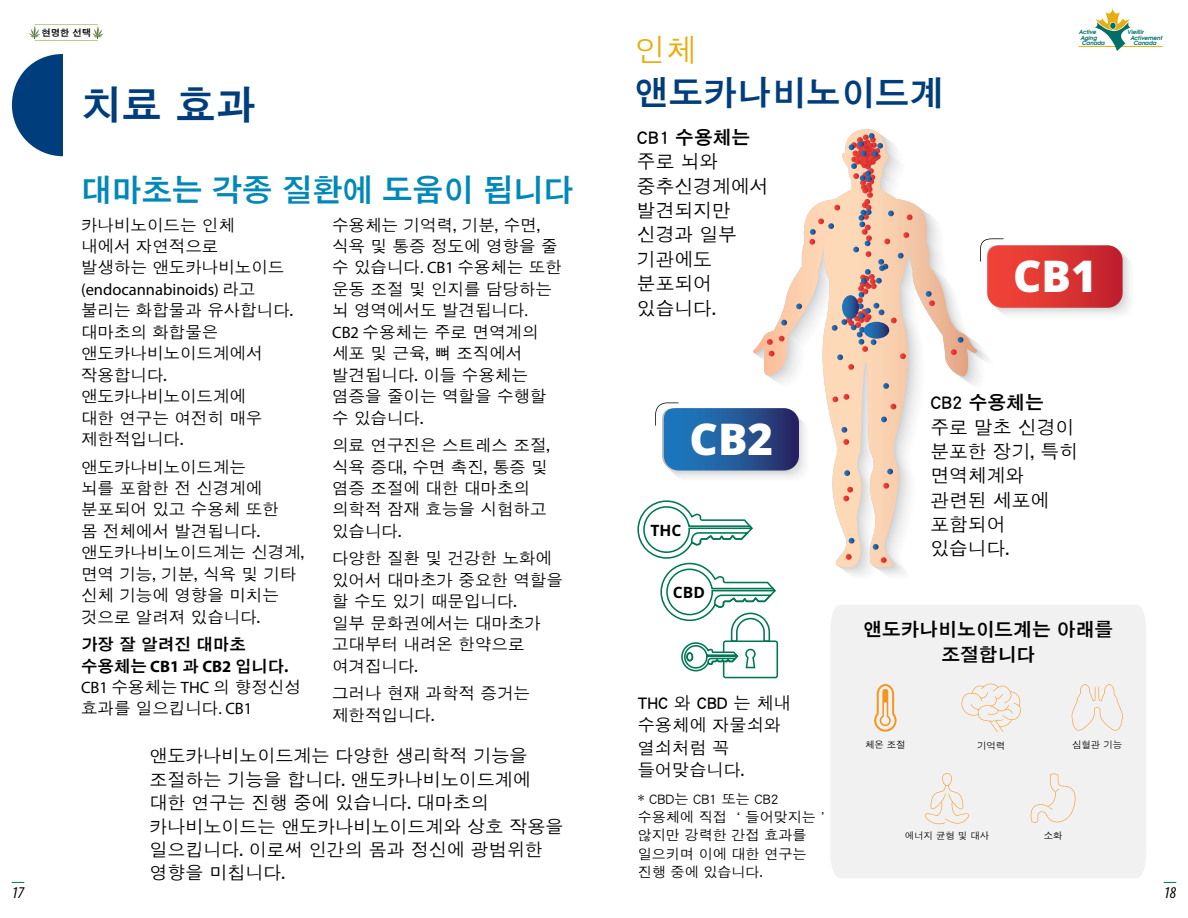
<style>
.page{position:relative;width:1188px;height:918px;background:#fff}
.page>*{position:absolute;margin:0;border:0;box-sizing:border-box;transform-origin:0 0}
.t1{font:800 43.8px "Open Sans";color:#fff}
.t2{font:40.5px "DFK Gothic Std W7";color:#003d7c}
.t3{font:34.35px "DFK Gothic Std W7 KS Cpc EUC H";color:#003d7c}
.t4{font:31.5px "DFK Gothic Std W7";letter-spacing:-.02em;color:#0088b8}
.t5{font:31.2px "DFK Gothic Std W5 KS Cpc EUC H";color:#e8ae10}
.t6{font:18.75px/24.5px "DFK Gothic Std W5 KS Cpc EUC H";color:#000}
.t7{font:18.75px/24.5px "DFK Gothic Std W7 KS Cpc EUC H";color:#000;text-align:center}
.t8{font:18px/23.4px "DFK Gothic Std W5";color:#000}
.t9{font:17.25px/22.4px "DFK Gothic Std W5 KS Cpc EUC H";color:#000}
.t10{font:17.25px "DFK Gothic Std W7 KS Cpc EUC H";color:#000}
.t11{font:16.5px/21.5px "DFK Gothic Std W5";color:#000}
.t12{font:16.5px/21.5px "DFK Gothic Std W7";color:#000}
.t13{font:16.5px "Myriad Pro";color:#000}
.t14{font:italic condensed 16.5px "Myriad Pro";color:#000}
.t15{font:700 15.6px "Open Sans";color:#000}
.t16{font:14.1px/18.3px "DFK Gothic Std W5 KS Cpc EUC H";color:#000}
.t17{font:9.45px "DFK Gothic Std W5 KS Cpc EUC H";color:#000}
.t18{font:9.3px "DFK Gothic Std W7";color:#000}
.t19{font:italic 600 5.7px/5.7px "Avant Garde";color:#007066}
.s1{font-family:"DFK Gothic Std W5"}
.s2{font-family:"Myriad Pro";font-weight:700}
.s3{font-family:"Myriad Pro"}
.s4{font-family:"DFK Gothic Std W5 KS Cpc EUC H"}
</style>
<div class="page">
<svg style="left:12px;top:882px;width:12px;height:1px"></svg>
<svg style="left:1164px;top:882px;width:12px;height:1px"></svg>
<hr style="left:1079px;top:46px;width:83px;height:1px;background:#e8ae10">
<svg style="left:1094px;top:8px;width:37px;height:43px"></svg>
<svg style="left:29px;top:26px;width:12px;height:13px"></svg>
<svg style="left:92px;top:26px;width:12px;height:13px"></svg>
<hr style="left:35px;top:40px;width:63px;height:1px;background:#baca90">
<hr style="left:35px;top:24px;width:63px;height:1px;background:#baca90">
<div style="left:831px;top:605px;width:315px;height:273px;background:#f1f1f2"></div>
<svg style="left:655px;top:403px;width:98px;height:76px"></svg>
<svg style="left:753px;top:129px;width:225px;height:439px"></svg>
<svg style="left:951px;top:349px;width:6px;height:6px"></svg>
<svg style="left:779px;top:336px;width:6px;height:6px"></svg>
<svg style="left:767px;top:339px;width:6px;height:6px"></svg>
<svg style="left:769px;top:351px;width:6px;height:5px"></svg>
<svg style="left:844px;top:394px;width:5px;height:6px"></svg>
<svg style="left:832px;top:396px;width:6px;height:6px"></svg>
<svg style="left:891px;top:404px;width:5px;height:5px"></svg>
<svg style="left:843px;top:439px;width:6px;height:6px"></svg>
<svg style="left:843px;top:487px;width:10px;height:14px"></svg>
<svg style="left:846px;top:554px;width:6px;height:6px"></svg>
<svg style="left:881px;top:557px;width:6px;height:6px"></svg>
<svg style="left:883px;top:483px;width:6px;height:6px"></svg>
<svg style="left:883px;top:383px;width:6px;height:6px"></svg>
<svg style="left:881px;top:417px;width:6px;height:5px"></svg>
<svg style="left:841px;top:427px;width:6px;height:6px"></svg>
<svg style="left:844px;top:470px;width:6px;height:6px"></svg>
<svg style="left:887px;top:469px;width:6px;height:5px"></svg>
<svg style="left:873px;top:544px;width:6px;height:6px"></svg>
<svg style="left:849px;top:538px;width:5px;height:6px"></svg>
<svg style="left:796px;top:303px;width:6px;height:6px"></svg>
<svg style="left:781px;top:320px;width:6px;height:6px"></svg>
<svg style="left:926px;top:291px;width:9px;height:15px"></svg>
<svg style="left:958px;top:337px;width:5px;height:6px"></svg>
<svg style="left:809px;top:133px;width:104px;height:237px"></svg>
<svg style="left:980px;top:238px;width:151px;height:77px"></svg>
<svg style="left:637px;top:500px;width:141px;height:178px"></svg>
<svg style="left:874px;top:684px;width:23px;height:48px"></svg>
<svg style="left:962px;top:684px;width:59px;height:48px"></svg>
<svg style="left:1072px;top:684px;width:51px;height:47px"></svg>
<svg style="left:925px;top:773px;width:44px;height:51px"></svg>
<svg style="left:1031px;top:774px;width:44px;height:49px"></svg>
<svg style="left:12px;top:54px;width:51px;height:102px"></svg>
<p class="t18" style="left:42px;top:27px;width:51px">현명한 선택</p>
<h2 class="t2" style="left:81px;top:82px;width:177px">치료 효과</h2>
<h3 class="t4" style="left:81px;top:172px;width:495px">대마초는 각종 질환에 도움이 됩니다</h3>
<p class="t11" style="left:81px;top:214px;width:205px">카나비노이드는 인체 내에서 자연적으로 발생하는 앤도카나비노이드</p>
<p class="t13" style="left:81px;top:279px;width:176px">(endocannabinoids) <span class="s1">라고</span></p>
<p class="t11" style="left:81px;top:299px;width:214px">불리는 화합물과 유사합니다. 대마초의 화합물은 앤도카나비노이드계에서 작용합니다. 앤도카나비노이드계에<br>대한 연구는 여전히 매우 제한적입니다.</p>
<p class="t11" style="left:81px;top:456px;width:225px">앤도카나비노이드계는<br>뇌를 포함한 전 신경계에 분포되어 있고 수용체 또한<br>몸 전체에서 발견됩니다. 앤도카나비노이드계는 신경계, 면역 기능, 기분, 식욕 및 기타 신체 기능에 영향을 미치는 것으로 알려져 있습니다.</p>
<p class="t12" style="left:81px;top:633px;width:209px">가장 잘 알려진 대마초 수용체는 <span class="s2">CB1</span> 과 <span class="s2">CB2</span> 입니다<span class="s2">.</span></p>
<p class="t11" style="left:81px;top:676px;width:221px"><span class="s3">CB1</span> 수용체는 <span class="s3">THC</span> 의 향정신성 효과를 일으킵니다<span class="s3">. CB1</span></p>
<p class="t11" style="left:332px;top:214px;width:231px">수용체는 기억력, 기분, 수면, 식욕 및 통증 정도에 영향을 줄 수 있습니다<span class="s3">. CB1</span> 수용체는 또한 운동 조절 및 인지를 담당하는 뇌 영역에서도 발견됩니다<span class="s3">.<br>CB2</span> 수용체는 주로 면역계의 세포 및 근육, 뼈 조직에서 발견됩니다. 이들 수용체는 염증을 줄이는 역할을 수행할 수 있습니다.</p>
<p class="t11" style="left:332px;top:434px;width:219px">의료 연구진은 스트레스 조절, 식욕 증대, 수면 촉진, 통증 및 염증 조절에 대한 대마초의 의학적 잠재 효능을 시험하고 있습니다.</p>
<p class="t11" style="left:332px;top:547px;width:232px">다양한 질환 및 건강한 노화에 있어서 대마초가 중요한 역할을 할 수도 있기 때문입니다.<br>일부 문화권에서는 대마초가 고대부터 내려온 한약으로 여겨집니다.</p>
<p class="t11" style="left:332px;top:682px;width:199px">그러나 현재 과학적 증거는 제한적입니다.</p>
<p class="t8" style="left:149px;top:744px;width:415px">앤도카나비노이드계는 다양한 생리학적 기능을 조절하는 기능을 합니다. 앤도카나비노이드계에 대한 연구는 진행 중에 있습니다. 대마초의 카나비노이드는 앤도카나비노이드계와 상호 작용을 일으킵니다. 이로써 인간의 몸과 정신에 광범위한 영향을 미칩니다.</p>
<h3 class="t5" style="left:634px;top:32px;width:64px">인체</h3>
<h3 class="t3" style="left:634px;top:74px;width:311px">앤도카나비노이드계</h3>
<p class="t7" style="left:637px;top:125px;width:115px">CB1 수용체는</p>
<p class="t6" style="left:637px;top:149px;width:133px">주로 뇌와 중추신경계에서 발견되지만 신경과 일부 기관에도 분포되어 있습니다.</p>
<p class="t19" style="left:1079px;top:29px;width:27px">Active<br>Aging<br>Canada</p>
<p class="t19" style="left:1127px;top:29px;width:18px">Vieillir</p>
<p class="t19" style="left:1130px;top:35px;width:33px">Activement</p>
<p class="t19" style="left:1134px;top:40px;width:24px">Canada</p>
<h1 class="t1" style="left:1013px;top:243px;width:85px">CB1</h1>
<h1 class="t1" style="left:690px;top:406px;width:85px">CB2</h1>
<p class="t15" style="left:650px;top:519px;width:32px">THC</p>
<p class="t15" style="left:673px;top:581px;width:34px">CBD</p>
<p class="t10" style="left:638px;top:694px;width:155px">THC <span class="s4">와</span> CBD <span class="s4">는 체내</span></p>
<p class="t9" style="left:638px;top:714px;width:145px">수용체에 자물쇠와 열쇠처럼 꼭 들어맞습니다.</p>
<p class="t16" style="left:638px;top:789px;width:194px">* CBD는 CB1 또는 CB2 수용체에 직접 ‘들어맞지는’ 않지만 강력한 간접 효과를 일으키며 이에 대한 연구는 진행 중에 있습니다.</p>
<p class="t7" style="left:930px;top:390px;width:115px">CB2 수용체는</p>
<p class="t6" style="left:930px;top:414px;width:149px">주로 말초 신경이 분포한 장기, 특히 면역체계와 관련된 세포에 포함되어 있습니다.</p>
<p class="t7" style="left:863px;top:617px;width:252px">앤도카나비노이드계는 아래를 조절합니다</p>
<p class="t17" style="left:865px;top:740px;width:42px">체온 조절</p>
<p class="t17" style="left:977px;top:740px;width:30px">기억력</p>
<p class="t17" style="left:1072px;top:740px;width:52px">심혈관 기능</p>
<p class="t17" style="left:905px;top:831px;width:86px">에너지 균형 및 대사</p>
<p class="t17" style="left:1044px;top:830px;width:20px">소화</p>
<p class="t14" style="left:12px;top:883px;width:14px">17</p>
<p class="t14" style="left:1164px;top:883px;width:14px">18</p>
</div>
